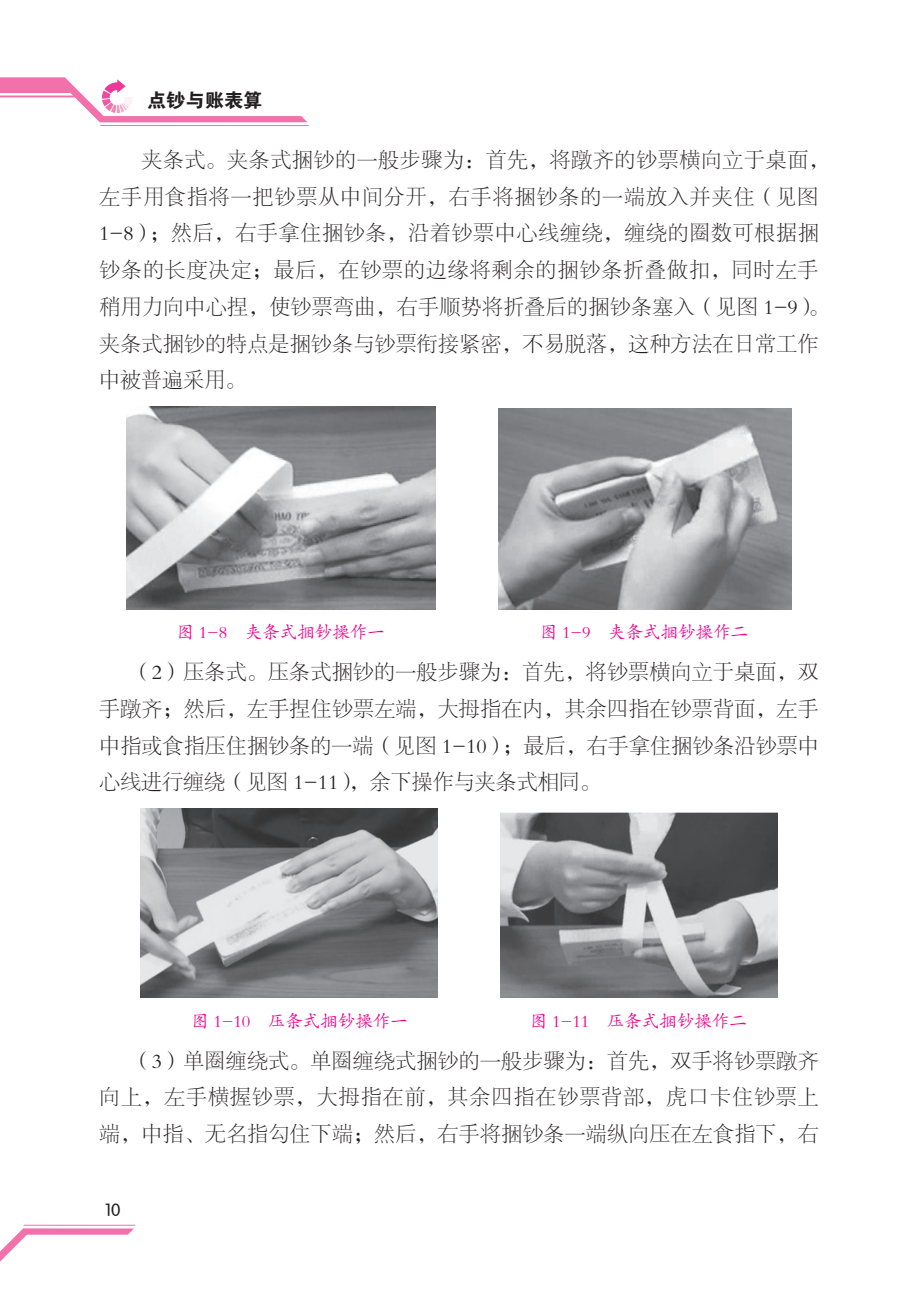
<style>
.page{position:relative;width:918px;height:1290px;background:#fff}
.page>*{position:absolute;margin:0;border:0;box-sizing:border-box;transform-origin:0 0}
.t1{font:21px/36.8px "FZSYK GBK1 0";letter-spacing:.015em;color:#231f20;text-align:justify}
.t2{font:19.25px "FZDHTK GBK1 0";color:#231f20}
.t3{font:17.5px "FZKTJW GB1 0";color:#ed028c}
.t4{font:17.5px "FZY3 K GBK1 0";color:#231f20}
</style>
<div class="page">
<hr style="left:100px;top:125px;width:209px;height:1px;background:#f171ab">
<svg style="left:0;top:77px;width:307px;height:45px"></svg>
<svg style="left:0;top:1228px;width:134px;height:34px"></svg>
<hr style="left:24px;top:1225px;width:111px;height:1px;background:#f171ab">
<img style="left:127px;top:406px;width:308px;height:203px">
<img style="left:498px;top:409px;width:293px;height:200px">
<img style="left:140px;top:808px;width:298px;height:190px">
<img style="left:501px;top:812px;width:277px;height:186px">
<p class="t2" style="left:147px;top:90px;width:117px">点钞与账表算</p>
<p class="t1" style="left:99px;top:142px;width:731px;text-align:left;text-indent:42px">夹条式。夹条式捆钞的一般步骤为：首先，将蹾齐的钞票横向立于桌面，左手用食指将一把钞票从中间分开，右手将捆钞条的一端放入并夹住（见图1-8）；然后，右手拿住捆钞条，沿着钞票中心线缠绕，缠绕的圈数可根据捆钞条的长度决定；最后，在钞票的边缘将剩余的捆钞条折叠做扣，同时左手稍用力向中心捏，使钞票弯曲，右手顺势将折叠后的捆钞条塞入（见图 1-9）。夹条式捆钞的特点是捆钞条与钞票衔接紧密，不易脱落，这种方法在日常工作中被普遍采用。</p>
<p class="t3" style="left:177px;top:623px;width:210px">图 1-8 夹条式捆钞操作一</p>
<p class="t3" style="left:540px;top:623px;width:210px">图 1-9 夹条式捆钞操作二</p>
<p class="t1" style="left:99px;top:654px;width:721px;text-indent:32px">（2）压条式。压条式捆钞的一般步骤为：首先，将钞票横向立于桌面，双手蹾齐；然后，左手捏住钞票左端，大拇指在内，其余四指在钞票背面，左手中指或食指压住捆钞条的一端（见图 1-10）；最后，右手拿住捆钞条沿钞票中心线进行缠绕（见图 1-11），余下操作与夹条式相同。</p>
<p class="t3" style="left:191px;top:1012px;width:218px">图 1-10 压条式捆钞操作一</p>
<p class="t3" style="left:530px;top:1012px;width:218px">图 1-11 压条式捆钞操作二</p>
<p class="t1" style="left:99px;top:1042px;width:721px;text-indent:32px">（3）单圈缠绕式。单圈缠绕式捆钞的一般步骤为：首先，双手将钞票蹾齐向上，左手横握钞票，大拇指在前，其余四指在钞票背部，虎口卡住钞票上端，中指、无名指勾住下端；然后，右手将捆钞条一端纵向压在左食指下，右</p>
<p class="t4" style="left:105px;top:1200px;width:17px">10</p>
</div>
